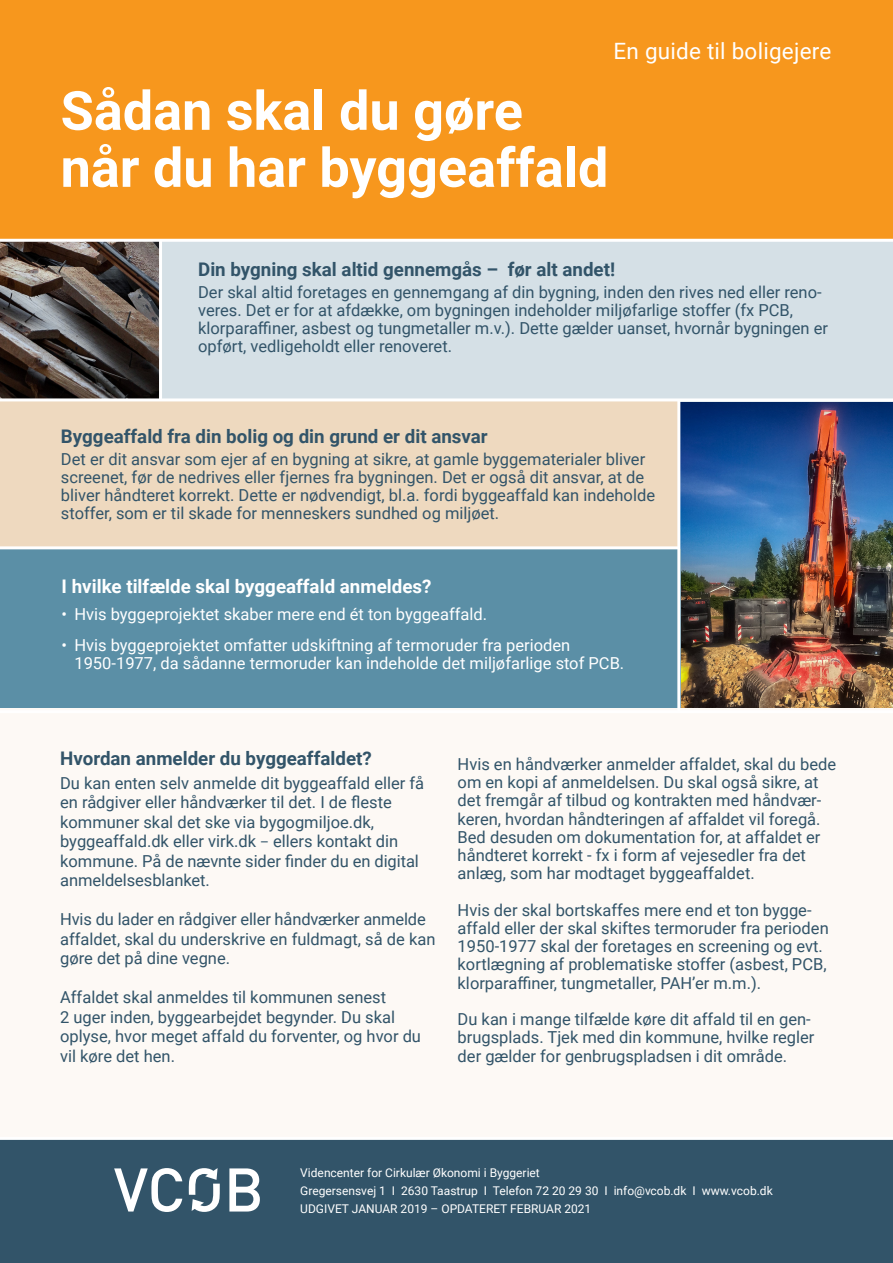
<style>
.page{position:relative;width:893px;height:1263px;background:#fff}
.page>*{position:absolute;margin:0;border:0;box-sizing:border-box;transform-origin:0 0}
.overskrift_forsiden{font:700 54px "Roboto";color:#fff}
.underoverskrift{font:22.5px "Roboto";letter-spacing:.01em;color:#fff}
.Brødtekst_FED{font:700 18.75px "Roboto";color:#325469}
.Brødtekst_FED-2{font:700 18.75px "Roboto";color:#fff}
.brød{font:16.5px/19.5px "Roboto";color:#325469}
.Brød_med_indryk{font:16.5px/18px "Roboto";color:#fff}
.brød_8_10_neg{font:12px "Roboto";color:#fff}
.s1{font-family:"Trebuchet MS"}
</style>
<div class="page">
<img style="left:680px;top:402px;width:213px;height:306px">
<div style="left:0;top:0;width:893px;height:240px;background:#f7971d"></div>
<div style="left:156px;top:240px;width:737px;height:162px;background:#d5e0e6"></div>
<div style="left:0;top:550px;width:680px;height:161px;background:#5b8fa6"></div>
<div style="left:0;top:1138px;width:893px;height:125px;background:#325469"></div>
<img style="left:0;top:242px;width:159px;height:156px">
<hr style="left:0;top:239px;width:893px;height:3px;background:#fff">
<div style="left:0;top:399px;width:679px;height:150px;background:#eed9bf"></div>
<hr style="left:0;top:398px;width:893px;height:3px;background:#fff">
<hr style="left:159px;top:240px;width:3px;height:160px;background:#fff">
<div style="left:0;top:708px;width:893px;height:429px;background:#fdf9f5"></div>
<hr style="left:0;top:546px;width:679px;height:3px;background:#fff">
<hr style="left:677px;top:400px;width:3px;height:311px;background:#fff">
<hr style="left:0;top:1137px;width:893px;height:3px;background:#fff">
<hr style="left:0;top:710px;width:893px;height:3px;background:#fff">
<svg style="left:114px;top:1168px;width:68px;height:44px"></svg>
<svg style="left:229px;top:1168px;width:31px;height:43px"></svg>
<svg style="left:189px;top:1168px;width:31px;height:44px"></svg>
<p class="overskrift_forsiden" style="left:61px;top:73px;width:464px">Sådan skal du gøre</p>
<p class="overskrift_forsiden" style="left:61px;top:130px;width:549px">når du har byggeaffald</p>
<p class="underoverskrift" style="left:613px;top:35px;width:219px">En guide til boligejere</p>
<p class="Brødtekst_FED" style="left:198px;top:256px;width:419px">Din bygning skal altid gennemgås – før alt andet!</p>
<p class="brød" style="left:198px;top:282px;width:631px;line-height:18px">Der skal altid foretages en gennemgang af din bygning, inden den rives ned eller reno&shy;veres. Det er for at afdække, om bygningen indeholder miljøfarlige stoffer (fx PCB, klorparaffiner, asbest og tungmetaller m.v.). Dette gælder uanset, hvornår bygningen er opført, vedligeholdt eller renoveret.</p>
<p class="Brødtekst_FED" style="left:61px;top:423px;width:428px">Byggeaffald fra din bolig og din grund er dit ansvar</p>
<p class="brød" style="left:61px;top:449px;width:596px;line-height:18px">Det er dit ansvar som ejer af en bygning at sikre, at gamle byggematerialer bliver screenet, før de nedrives eller fjernes fra bygningen. Det er også dit ansvar, at de bliver håndteret korrekt. Dette er nødvendigt, bl.a. fordi byggeaffald kan indeholde stoffer, som er til skade for menneskers sundhed og miljøet.</p>
<p class="Brødtekst_FED-2" style="left:62px;top:574px;width:371px">I hvilke tilfælde skal byggeaffald anmeldes?</p>
<p class="Brød_med_indryk" style="left:62px;top:605px;width:427px">• Hvis byggeprojektet skaber mere end ét ton byggeaffald.</p>
<p class="Brød_med_indryk" style="left:74px;top:635px;width:551px;text-indent:-13px">• Hvis byggeprojektet omfatter udskiftning af termoruder fra perioden<br>1950-1977, da sådanne termoruder kan indeholde det miljøfarlige stof PCB.</p>
<p class="Brødtekst_FED" style="left:60px;top:745px;width:313px">Hvordan anmelder du byggeaffaldet?</p>
<p class="brød" style="left:60px;top:772px;width:366px">Du kan enten selv anmelde dit byggeaffald eller få en rådgiver eller håndværker til det. I de fleste</p>
<p class="brød" style="left:60px;top:811px;width:315px">kommuner skal det ske via bygogmiljoe.dk,</p>
<p class="brød" style="left:60px;top:831px;width:360px">byggeaffald.dk eller virk.dk <span class="s1">−</span> ellers kontakt din kommune. På de nævnte sider finder du en digital anmeldelsesblanket.</p>
<p class="brød" style="left:60px;top:909px;width:377px">Hvis du lader en rådgiver eller håndværker anmelde affaldet, skal du underskrive en fuldmagt, så de kan gøre det på dine vegne.</p>
<p class="brød" style="left:60px;top:987px;width:327px">Affaldet skal anmeldes til kommunen senest</p>
<p class="brød" style="left:60px;top:1006px;width:362px">2 uger inden, byggearbejdet begynder. Du skal oplyse, hvor meget affald du forventer, og hvor du vil køre det hen.</p>
<p class="brød" style="left:458px;top:754px;width:380px">Hvis en håndværker anmelder affaldet, skal du bede</p>
<p class="brød" style="left:458px;top:773px;width:365px;line-height:18.1px">om en kopi af anmeldelsen. Du skal også sikre, at det fremgår af tilbud og kontrakten med håndvær&shy;keren, hvordan håndteringen af affaldet vil foregå.</p>
<p class="brød" style="left:458px;top:827px;width:364px;line-height:18.1px">Bed desuden om dokumentation for, at affaldet er håndteret korrekt - fx i form af vejesedler fra det anlæg, som har modtaget byggeaffaldet.</p>
<p class="brød" style="left:458px;top:899px;width:355px">Hvis der skal bortskaffes mere end et ton bygge-</p>
<p class="brød" style="left:458px;top:918px;width:373px;line-height:18.1px">affald eller der skal skiftes termoruder fra perioden 1950-1977 skal der foretages en screening og evt. kortlægning af problematiske stoffer (asbest, PCB, klorparaffiner, tungmetaller, PAH’er m.m.).</p>
<p class="brød" style="left:458px;top:1009px;width:358px;line-height:18.3px">Du kan i mange tilfælde køre dit affald til en gen&shy;brugsplads. Tjek med din kommune, hvilke regler der gælder for genbrugspladsen i dit område.</p>
<p class="brød_8_10_neg" style="left:300px;top:1164px;width:241px">Videncenter for Cirkulær Økonomi i Byggeriet</p>
<p class="brød_8_10_neg" style="left:300px;top:1182px;width:474px">Gregersensvej 1 I 2630 Taastrup I Telefon 72 20 29 30 I info@vcob.dk I www.vcob.dk</p>
<p class="brød_8_10_neg" style="left:300px;top:1200px;width:293px">UDGIVET JANUAR 2019 – OPDATERET FEBRUAR 2021</p>
</div>
